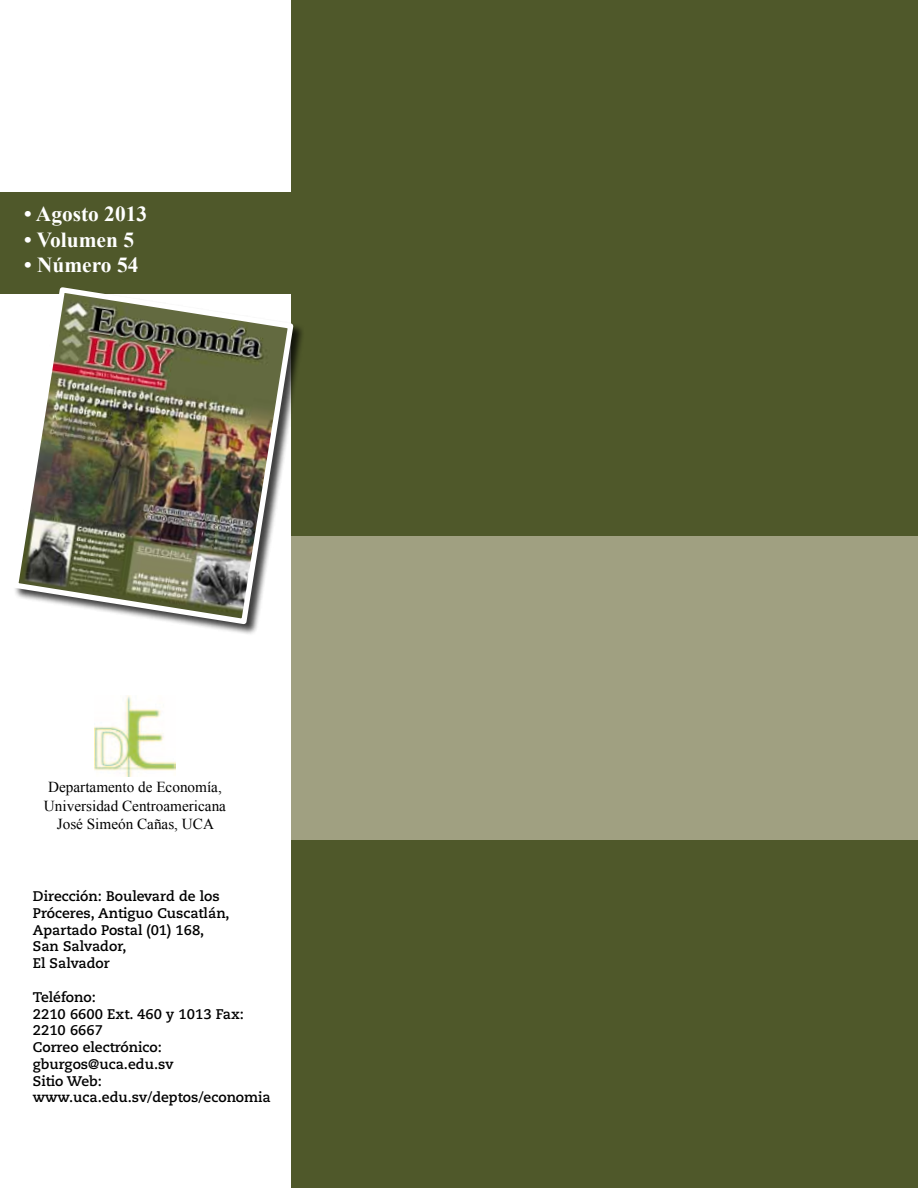
<style>
.page{position:relative;width:918px;height:1188px;background:#fff}
.page>*{position:absolute;margin:0;border:0;box-sizing:border-box;transform-origin:0 0}
.t1{font:700 21.45px "Times New Roman";color:#fff}
.t2{font:15.15px/18.3px "Times New Roman";color:#000;text-align:center}
.t3{font:700 13.95px/16.8px "Caecilia LT Std";color:#000}
</style>
<div class="page">
<div style="left:292px;top:0;width:626px;height:1188px;background:#4f582a"></div>
<div style="left:0;top:192px;width:318px;height:102px;background:#4f582a"></div>
<img style="left:95px;top:696px;width:80px;height:80px">
<div style="left:13px;top:287px;width:292px;height:349px;background:#000;opacity:.75"></div>
<img style="left:13px;top:287px;width:284px;height:341px">
<div style="left:292px;top:537px;width:626px;height:303px;background:#a0a081"></div>
<h1 class="t1" style="left:24px;top:199px;width:124px">• Agosto 2013</h1>
<h1 class="t1" style="left:24px;top:225px;width:111px">• Volumen 5</h1>
<h1 class="t1" style="left:24px;top:250px;width:116px">• Número 54</h1>
<p class="t2" style="left:44px;top:778px;width:184px">Departamento de Economía,<br>Universidad Centroamericana<br>José Simeón Cañas, UCA</p>
<p class="t3" style="left:33px;top:888px;width:198px">Dirección: Boulevard de los<br>Próceres, Antiguo Cuscatlán,<br>Apartado Postal (01) 168,<br>San Salvador,<br>El Salvador</p>
<p class="t3" style="left:33px;top:989px;width:240px">Teléfono:<br>2210 6600 Ext. 460 y 1013 Fax:<br>2210 6667<br>Correo electrónico: gburgos@uca.edu.sv<br>Sitio Web: www.uca.edu.sv/deptos/economia</p>
</div>
